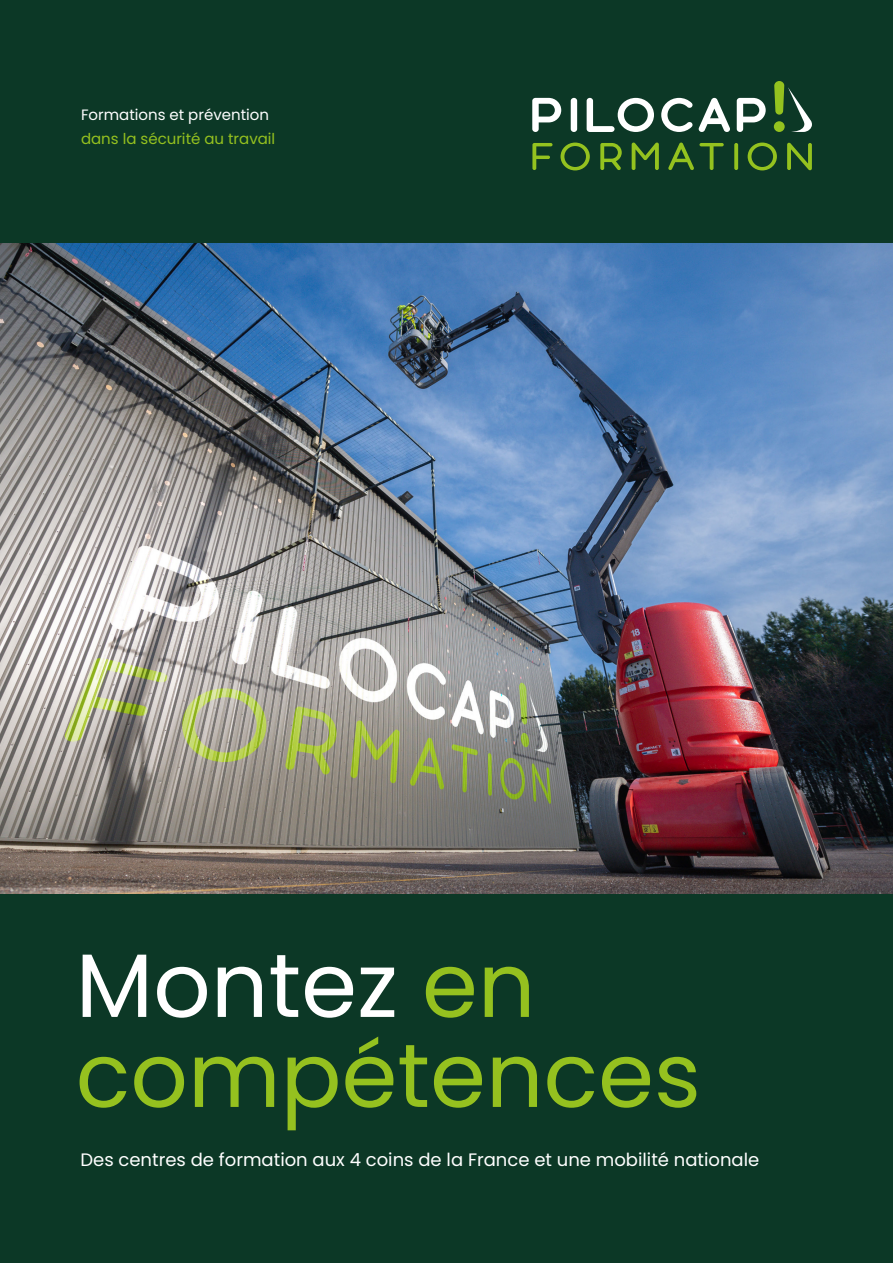
<style>
.page{position:relative;width:893px;height:1263px;background:#fff}
.page>*{position:absolute;margin:0;border:0;box-sizing:border-box;transform-origin:0 0}
._60pt_Align_Left{font:90px/90px "Poppins";color:#95c11f}
._12pt_Align_Left{font:18px "Poppins";color:#fff}
._10pt_Align_Left_Justify{font:15px/24px "Poppins";color:#95c11f}
.s1{color:#fff}
</style>
<div class="page">
<div style="left:0;top:893px;width:893px;height:370px;background:#0c3826"></div>
<img style="left:0;top:242px;width:893px;height:651px">
<div style="left:0;top:0;width:893px;height:242px;background:#0c3826"></div>
<svg style="left:532px;top:143px;width:20px;height:27px"></svg>
<svg style="left:560px;top:143px;width:30px;height:27px"></svg>
<svg style="left:600px;top:143px;width:22px;height:27px"></svg>
<svg style="left:632px;top:142px;width:27px;height:28px"></svg>
<svg style="left:668px;top:143px;width:56px;height:27px"></svg>
<svg style="left:734px;top:143px;width:4px;height:27px"></svg>
<svg style="left:748px;top:143px;width:29px;height:27px"></svg>
<svg style="left:787px;top:143px;width:25px;height:27px"></svg>
<div style="left:571px;top:98px;width:6px;height:34px;background:#fff;border-radius:3px"></div>
<svg style="left:587px;top:98px;width:67px;height:34px"></svg>
<svg style="left:661px;top:98px;width:69px;height:34px"></svg>
<svg style="left:737px;top:98px;width:29px;height:34px"></svg>
<svg style="left:532px;top:98px;width:29px;height:34px"></svg>
<svg style="left:774px;top:81px;width:38px;height:51px"></svg>
<p class="_10pt_Align_Left_Justify" style="left:81px;top:103px;width:196px"><span class="s1">Formations et prévention </span>dans la sécurité au travail</p>
<p class="_60pt_Align_Left" style="left:76px;top:941px;width:627px"><span class="s1">Montez</span> en compétences</p>
<p class="_12pt_Align_Left" style="left:80px;top:1149px;width:680px">Des centres de formation aux 4 coins de la France et une mobilité nationale</p>
</div>
